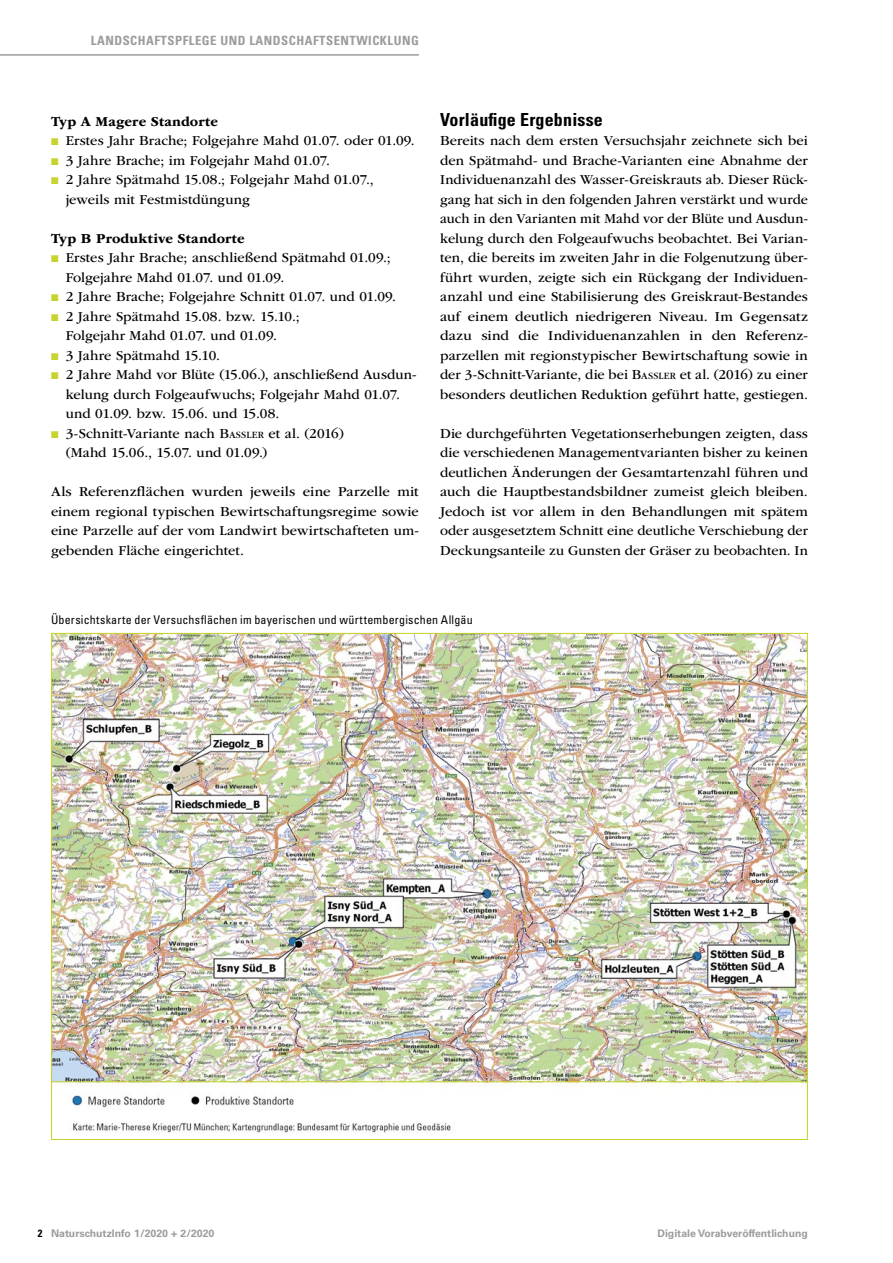
<style>
.page{position:relative;width:893px;height:1263px;background:#fff}
.page>*{position:absolute;margin:0;border:0;box-sizing:border-box;transform-origin:0 0}
.H3-Subhead_1_einzige_Subhead{font:700 condensed 18px "Univers LT Std";letter-spacing:.01em;color:#000}
.p-Fließtext{font:14.25px/19.5px "ITC Garamond Std";letter-spacing:.005em;color:#000}
.p-Fließtext-2{font:700 14.25px "ITC Garamond Std";letter-spacing:.01em;color:#000}
.t1{font:700 condensed 12.75px "Univers LT Std";letter-spacing:.04em;color:#9c9c9d}
.t2{font:condensed 12px "Univers LT Std";letter-spacing:.015em;color:#000}
.t3{font:700 10.5px "Univers LT";color:#9c9c9d}
.s1{color:#c7d42d}
.s2{font-style:inherit}
.s3{font-size:10.05px}
.s4{font-family:"Univers LT Std";font-stretch:condensed;color:#000}
</style>
<div class="page">
<img style="left:53px;top:635px;width:753px;height:498px">
<hr style="left:51px;top:1081px;width:757px;height:1px;background:#c7d42d">
<hr style="left:0;top:54px;width:419px;height:2px;background:#9c9c9d">
<p class="t1" style="left:91px;top:33px;width:329px">LANDSCHAFTSPFLEGE UND LANDSCHAFTSENTWICKLUNG</p>
<p class="p-Fließtext-2" style="left:51px;top:113px;width:168px">Typ A Magere Standorte</p>
<p class="p-Fließtext" style="left:51px;top:131px;width:365px"><span class="s1">■</span> Erstes Jahr Brache; Folgejahre Mahd 01.07. oder 01.09.</p>
<p class="p-Fließtext" style="left:51px;top:151px;width:281px"><span class="s1">■</span> 3 Jahre Brache; im Folgejahr Mahd 01.07.</p>
<p class="p-Fließtext" style="left:66px;top:170px;width:309px;text-indent:-15px"><span class="s1">■</span> 2 Jahre Spätmahd 15.08.; Folgejahr Mahd 01.07., jeweils mit Festmistdüngung</p>
<p class="p-Fließtext-2" style="left:51px;top:230px;width:195px">Typ B Produktive Standorte</p>
<p class="p-Fließtext" style="left:66px;top:248px;width:326px;text-indent:-15px"><span class="s1">■</span> Erstes Jahr Brache; anschließend Spätmahd 01.09.;<br>Folgejahre Mahd 01.07. und 01.09.</p>
<p class="p-Fließtext" style="left:51px;top:287px;width:347px"><span class="s1">■</span> 2 Jahre Brache; Folgejahre Schnitt 01.07. und 01.09.</p>
<p class="p-Fließtext" style="left:51px;top:307px;width:250px;text-align:center"><span class="s1">■</span> 2 Jahre Spätmahd 15.08. bzw. 15.10.;<br>Folgejahr Mahd 01.07. und 01.09.</p>
<p class="p-Fließtext" style="left:51px;top:346px;width:171px"><span class="s1">■</span> 3 Jahre Spätmahd 15.10.</p>
<p class="p-Fließtext" style="left:66px;top:365px;width:352px;text-indent:-15px"><span class="s1">■</span> 2 Jahre Mahd vor Blüte (15.06.), anschließend Ausdun&shy;kelung durch Folgeaufwuchs; Folgejahr Mahd 01.07. und 01.09. bzw. 15.06. und 15.08.</p>
<p class="p-Fließtext" style="left:66px;top:424px;width:280px;text-indent:-15px"><span class="s1">■</span> 3-Schnitt-Variante nach <span class="s2">B</span><span class="s3">ASSLER</span> et al. (2016) (Mahd 15.06., 15.07. und 01.09.)</p>
<p class="p-Fließtext" style="left:51px;top:482px;width:369px;text-align:justify">Als Referenzflächen wurden jeweils eine Parzelle mit einem regional typischen Bewirtschaftungsregime sowie eine Parzelle auf der vom Landwirt bewirtschafteten um&shy;gebenden Fläche eingerichtet.</p>
<h3 class="H3-Subhead_1_einzige_Subhead" style="left:440px;top:108px;width:164px">Vorläufige Ergebnisse</h3>
<p class="p-Fließtext" style="left:440px;top:131px;width:369px;text-align:justify">Bereits nach dem ersten Versuchsjahr zeichnete sich bei den Spätmahd- und Brache-Varianten eine Abnahme der Individuenanzahl des Wasser-Greiskrauts ab. Dieser Rück&shy;gang hat sich in den folgenden Jahren verstärkt und wurde auch in den Varianten mit Mahd vor der Blüte und Ausdun&shy;kelung durch den Folgeaufwuchs beobachtet. Bei Varian&shy;ten, die bereits im zweiten Jahr in die Folgenutzung über&shy;führt wurden, zeigte sich ein Rückgang der Individuen&shy;anzahl und eine Stabilisierung des Greiskraut-Bestandes auf einem deutlich niedrigeren Niveau. Im Gegensatz dazu sind die Individuenanzahlen in den Referenz&shy;parzellen mit regionstypischer Bewirtschaftung sowie in der 3-Schnitt-Variante, die bei <span class="s2">B</span><span class="s3">ASSLER</span> et al. (2016) zu einer besonders deutlichen Reduktion geführt hatte, gestiegen.</p>
<p class="p-Fließtext" style="left:440px;top:424px;width:369px;text-align:justify">Die durchgeführten Vegetationserhebungen zeigten, dass die verschiedenen Managementvarianten bisher zu keinen deutlichen Änderungen der Gesamtartenzahl führen und auch die Hauptbestandsbildner zumeist gleich bleiben.<br>Jedoch ist vor allem in den Behandlungen mit spätem oder ausgesetztem Schnitt eine deutliche Verschiebung der Deckungsanteile zu Gunsten der Gräser zu beobachten. In</p>
<p class="t2" style="left:51px;top:612px;width:423px">Übersichtskarte der Versuchsflächen im bayerischen und württembergischen Allgäu</p>
<p class="t3" style="left:38px;top:1227px;width:178px"><span class="s4">2</span> NaturschutzInfo 1/2020 + 2/2020</p>
<p class="t3" style="left:657px;top:1227px;width:152px">Digitale Vorabveröffentlichung</p>
</div>
